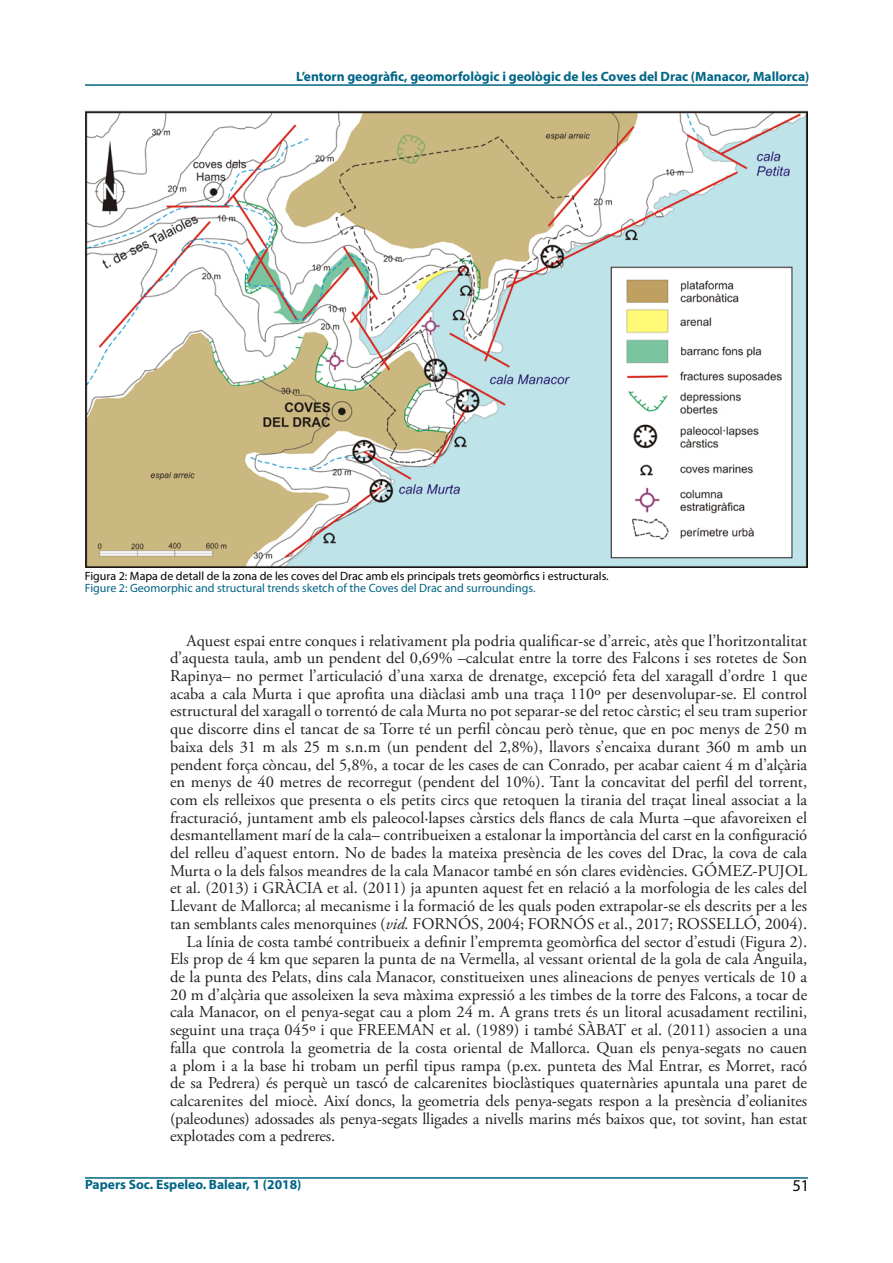
<style>
.page{position:relative;width:893px;height:1263px;background:#fff}
.page>*{position:absolute;margin:0;border:0;box-sizing:border-box;transform-origin:0 0}
.t1{font:16.5px "Adobe Garamond Pro";color:#231f20}
.t2{font:16.5px "Myriad Pro";color:#000}
.t3{font:700 13.5px "Myriad Pro";color:#006585}
.t4{font:12px "Myriad Pro";color:#000}
.t5{font:12px "Myriad Pro";color:#006585}
.s1{font-style:italic}
</style>
<div class="page">
<hr style="left:85px;top:84px;width:723px;height:2px;background:#006585">
<hr style="left:85px;top:1177px;width:723px;height:2px;background:#006585">
<img style="left:85px;top:111px;width:722px;height:456px">
<p class="t3" style="left:296px;top:67px;width:515px">L’entorn geogràfic, geomorfològic i geològic de les Coves del Drac (Manacor, Mallorca)</p>
<p class="t4" style="left:85px;top:569px;width:525px">Figura 2: Mapa de detall de la zona de les coves del Drac amb els principals trets geomòrfics i estructurals.</p>
<p class="t5" style="left:85px;top:581px;width:452px">Figure 2: Geomorphic and structural trends sketch of the Coves del Drac and surroundings.</p>
<p class="t1" style="left:187px;top:630px;width:622px">Aquest espai entre conques i relativament pla podria qualificar-se d’arreic, atès que l’horitzontalitat</p>
<p class="t1" style="left:170px;top:648px;width:639px">d’aquesta taula, amb un pendent del 0,69% –calculat entre la torre des Falcons i ses rotetes de Son</p>
<p class="t1" style="left:170px;top:666px;width:639px">Rapinya– no permet l’articulació d’una xarxa de drenatge, excepció feta del xaragall d’ordre 1 que</p>
<p class="t1" style="left:170px;top:683px;width:639px">acaba a cala Murta i que aprofita una diàclasi amb una traça 110º per desenvolupar-se. El control</p>
<p class="t1" style="left:170px;top:701px;width:639px">estructural del xaragall o torrentó de cala Murta no pot separar-se del retoc càrstic; el seu tram superior</p>
<p class="t1" style="left:170px;top:719px;width:639px">que discorre dins el tancat de sa Torre té un perfil còncau però tènue, que en poc menys de 250 m</p>
<p class="t1" style="left:170px;top:737px;width:639px">baixa dels 31 m als 25 m s.n.m (un pendent del 2,8%), llavors s’encaixa durant 360 m amb un</p>
<p class="t1" style="left:170px;top:754px;width:639px">pendent força còncau, del 5,8%, a tocar de les cases de can Conrado, per acabar caient 4 m d’alçària</p>
<p class="t1" style="left:170px;top:772px;width:639px">en menys de 40 metres de recorregut (pendent del 10%). Tant la concavitat del perfil del torrent,</p>
<p class="t1" style="left:170px;top:790px;width:639px">com els relleixos que presenta o els petits circs que retoquen la tirania del traçat lineal associat a la</p>
<p class="t1" style="left:170px;top:807px;width:639px">fracturació, juntament amb els paleocol·lapses càrstics dels flancs de cala Murta –que afavoreixen el</p>
<p class="t1" style="left:170px;top:825px;width:639px">desmantellament marí de la cala– contribueixen a estalonar la importància del carst en la configuració</p>
<p class="t1" style="left:170px;top:843px;width:638px">del relleu d’aquest entorn. No de bades la mateixa presència de les coves del Drac, la cova de cala</p>
<p class="t1" style="left:170px;top:861px;width:639px">Murta o la dels falsos meandres de la cala Manacor també en són clares evidències. GÓMEZ-PUJOL</p>
<p class="t1" style="left:170px;top:878px;width:639px">et al. (2013) i GRÀCIA et al. (2011) ja apunten aquest fet en relació a la morfologia de les cales del</p>
<p class="t1" style="left:170px;top:896px;width:638px">Llevant de Mallorca; al mecanisme i la formació de les quals poden extrapolar-se els descrits per a les</p>
<p class="t1" style="left:170px;top:914px;width:638px">tan semblants cales menorquines (<span class="s1">vid.</span> FORNÓS, 2004; FORNÓS et al., 2017; ROSSELLÓ, 2004).</p>
<p class="t1" style="left:187px;top:931px;width:622px">La línia de costa també contribueix a definir l’empremta geomòrfica del sector d’estudi (Figura 2).</p>
<p class="t1" style="left:170px;top:949px;width:639px">Els prop de 4 km que separen la punta de na Vermella, al vessant oriental de la gola de cala Anguila,</p>
<p class="t1" style="left:170px;top:967px;width:638px">de la punta des Pelats, dins cala Manacor, constitueixen unes alineacions de penyes verticals de 10 a</p>
<p class="t1" style="left:170px;top:984px;width:639px">20 m d’alçària que assoleixen la seva màxima expressió a les timbes de la torre des Falcons, a tocar de</p>
<p class="t1" style="left:170px;top:1002px;width:639px">cala Manacor, on el penya-segat cau a plom 24 m. A grans trets és un litoral acusadament rectilini,</p>
<p class="t1" style="left:170px;top:1020px;width:639px">seguint una traça 045º i que FREEMAN et al. (1989) i també SÀBAT et al. (2011) associen a una</p>
<p class="t1" style="left:170px;top:1038px;width:639px">falla que controla la geometria de la costa oriental de Mallorca. Quan els penya-segats no cauen</p>
<p class="t1" style="left:170px;top:1055px;width:639px">a plom i a la base hi trobam un perfil tipus rampa (p.ex. punteta des Mal Entrar, es Morret, racó</p>
<p class="t1" style="left:170px;top:1073px;width:639px">de sa Pedrera) és perquè un tascó de calcarenites bioclàstiques quaternàries apuntala una paret de</p>
<p class="t1" style="left:170px;top:1091px;width:638px">calcarenites del miocè. Així doncs, la geometria dels penya-segats respon a la presència d’eolianites</p>
<p class="t1" style="left:170px;top:1108px;width:639px">(paleodunes) adossades als penya-segats lligades a nivells marins més baixos que, tot sovint, han estat</p>
<p class="t1" style="left:170px;top:1126px;width:167px">explotades com a pedreres.</p>
<p class="t3" style="left:85px;top:1176px;width:218px">Papers Soc. Espeleo. Balear, 1 (2018)</p>
<p class="t2" style="left:792px;top:1175px;width:18px">51</p>
</div>
